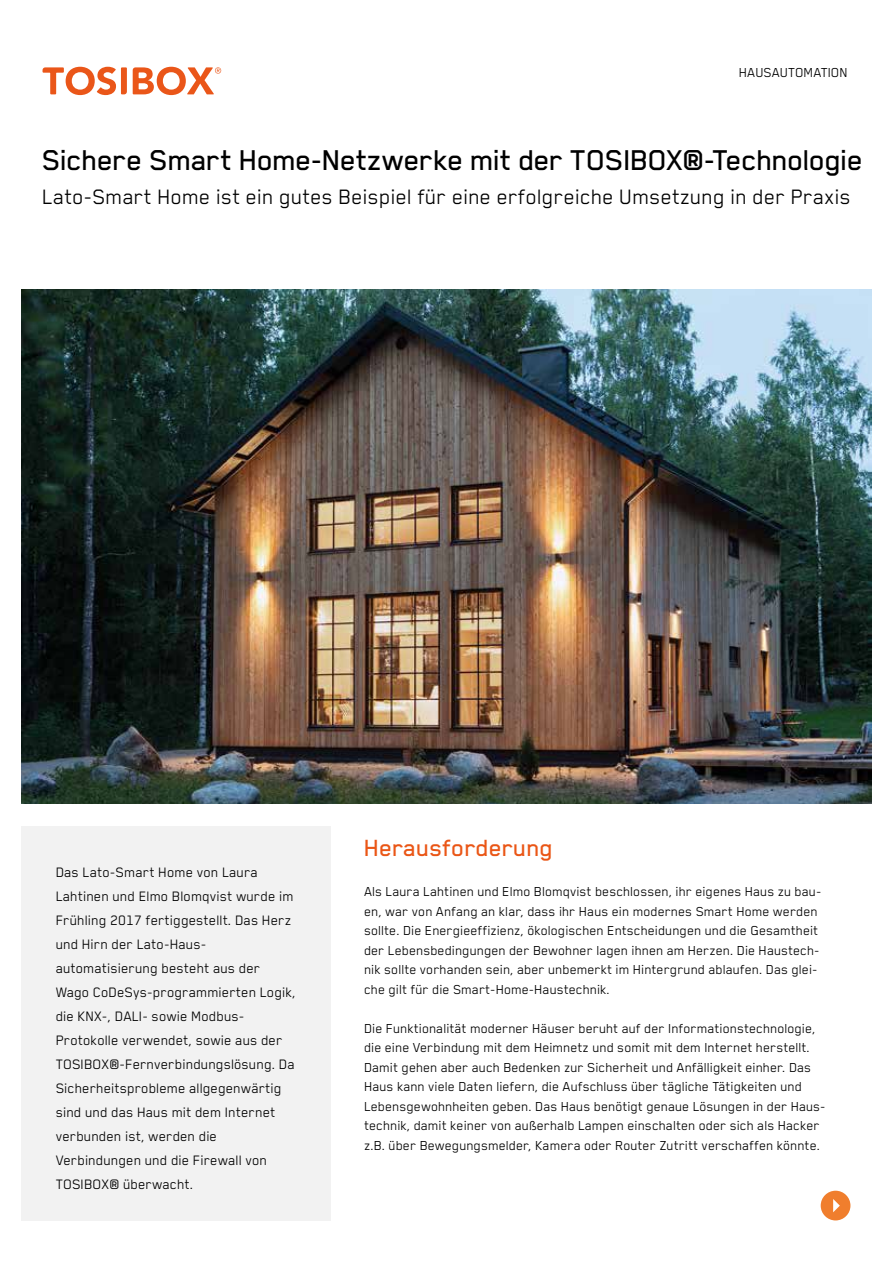
<style>
.page{position:relative;width:893px;height:1263px;background:#fff}
.page>*{position:absolute;margin:0;border:0;box-sizing:border-box;transform-origin:0 0}
.t1{font:500 33px "Blender";letter-spacing:-.015em;color:#000}
.t2{font:500 27px "Blender";color:#ea5616}
.t3{font:24px "Blender";color:#000}
.t4{font:15.75px/24px "Blender";color:#000}
.t5{font:15px/19.5px "Blender";color:#000}
</style>
<div class="page">
<div style="left:821px;top:1191px;width:29px;height:29px;background:#f07e2d;border-radius:50%"></div>
<svg style="left:833px;top:1199px;width:7px;height:13px"></svg>
<svg style="left:43px;top:67px;width:178px;height:28px"></svg>
<div style="left:21px;top:826px;width:310px;height:394px;background:#f2f2f2"></div>
<img style="left:21px;top:289px;width:851px;height:515px">
<p class="t5" style="left:739px;top:62px;width:110px">HAUSAUTOMATION</p>
<h1 class="t1" style="left:43px;top:142px;width:823px">Sichere Smart Home-Netzwerke mit der TOSIBOX®-Technologie</h1>
<h3 class="t3" style="left:43px;top:184px;width:810px">Lato-Smart Home ist ein gutes Beispiel für eine erfolgreiche Umsetzung in der Praxis</h3>
<p class="t4" style="left:56px;top:859px;width:242px">Das Lato-Smart Home von Laura<br>Lahtinen und Elmo Blomqvist wurde im<br>Frühling 2017 fertiggestellt. Das Herz und Hirn der Lato-Haus&shy;automatisierung besteht aus der<br>Wago CoDeSys-programmierten Logik, die KNX-, DALI- sowie Modbus-<br>Protokolle verwendet, sowie aus der<br>TOSIBOX®-Fernverbindungslösung. Da<br>Sicherheitsprobleme allgegenwärtig sind und das Haus mit dem Internet verbunden ist, werden die<br>Verbindungen und die Firewall von<br>TOSIBOX® überwacht.</p>
<h2 class="t2" style="left:364px;top:833px;width:191px">Herausforderung</h2>
<p class="t5" style="left:364px;top:881px;width:459px">Als Laura Lahtinen und Elmo Blomqvist beschlossen, ihr eigenes Haus zu bau&shy;en, war von Anfang an klar, dass ihr Haus ein modernes Smart Home werden sollte. Die Energieeffizienz, ökologischen Entscheidungen und die Gesamtheit der Lebensbedingungen der Bewohner lagen ihnen am Herzen. Die Haustech&shy;nik sollte vorhanden sein, aber unbemerkt im Hintergrund ablaufen. Das glei&shy;che gilt für die Smart-Home-Haustechnik.</p>
<p class="t5" style="left:364px;top:1018px;width:463px">Die Funktionalität moderner Häuser beruht auf der Informationstechnologie, die eine Verbindung mit dem Heimnetz und somit mit dem Internet herstellt.<br>Damit gehen aber auch Bedenken zur Sicherheit und Anfälligkeit einher. Das Haus kann viele Daten liefern, die Aufschluss über tägliche Tätigkeiten und Lebensgewohnheiten geben. Das Haus benötigt genaue Lösungen in der Haus&shy;technik, damit keiner von außerhalb Lampen einschalten oder sich als Hacker z.B. über Bewegungsmelder, Kamera oder Router Zutritt verschaffen könnte.</p>
</div>
